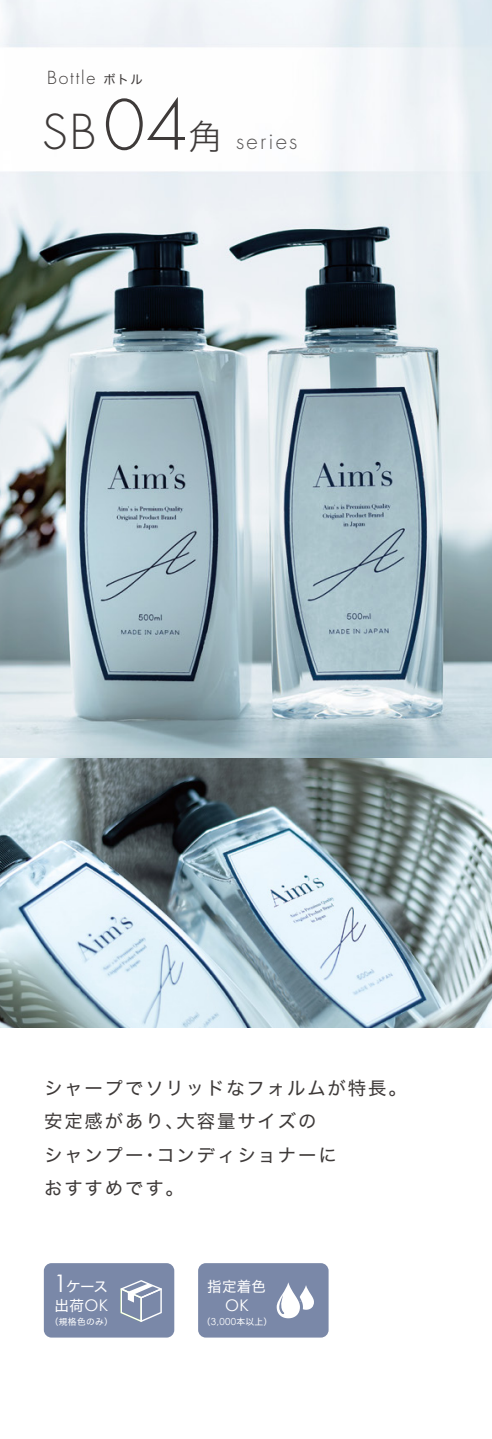
<style>
.page{position:relative;width:492px;height:1439px;background:#fff}
.page>*{position:absolute;margin:0;border:0;box-sizing:border-box;transform-origin:0 0}
.t1{font:300 67.02px "Futura";color:#3e3a39}
.t2{font:300 46.73px "Futura";color:#3e3a39}
.t3{font:35px "Hira Kaku Std W2";color:#3e3a39}
.t4{font:24.15px "Century Gothic";color:#fff}
.t5{font:300 22.05px "Futura";letter-spacing:.1em;color:#595757}
.t6{font:18.38px/33.2px "Hira Kaku Std W4";letter-spacing:.1em;color:#3e3a39}
.t7{font:300 17.5px "Futura";letter-spacing:.1em;color:#3e3a39}
.t8{font:16.1px "Century Gothic";color:#fff}
.t9{font:14.53px "Hira Kaku Std W4";letter-spacing:.01em;color:#fff}
.t10{font:12.25px "Hira Kaku Std W4";color:#3e3a39}
.t11{font:8.75px "Hira Kaku Std W4";letter-spacing:.03em;color:#fff}
.s1{font-family:"Century Gothic";font-size:16.1px}
.s2{font-family:"Century Gothic";font-size:9.62px}
</style>
<div class="page">
<img style="left:0;top:0;width:491px;height:758px">
<img style="left:0;top:758px;width:491px;height:269px">
<div style="left:198px;top:1263px;width:130px;height:74px;background:#7a88a8;border-radius:8px"></div>
<svg style="left:276px;top:1282px;width:37px;height:37px"></svg>
<div style="left:44px;top:1263px;width:130px;height:74px;background:#7a88a8;border-radius:8px"></div>
<svg style="left:120px;top:1280px;width:42px;height:42px"></svg>
<p class="t7" style="left:47px;top:66px;width:49px">Bottle</p>
<h2 class="t2" style="left:42px;top:102px;width:55px">SB</h2>
<p class="t10" style="left:103px;top:70px;width:41px">ボトル</p>
<h1 class="t1" style="left:103px;top:82px;width:86px">04</h1>
<h3 class="t3" style="left:188px;top:110px;width:36px">角</h3>
<p class="t5" style="left:236px;top:126px;width:63px">series</p>
<p class="t6" style="left:176px;top:1071px;width:231px;text-indent:-132px">シャープでソリッドなフォルムが特長。大容量サイズの</p>
<p class="t6" style="left:156px;top:1104px;width:182px;text-indent:-112px">安定感があり、<br>コンディショナーに</p>
<p class="t6" style="left:44px;top:1138px;width:141px">シャンプー<br>おすすめです。</p>
<p class="t6" style="left:140px;top:1138px;width:20px">・</p>
<h3 class="t4" style="left:54px;top:1266px;width:15px">1</h3>
<p class="t9" style="left:66px;top:1275px;width:43px">ケース</p>
<p class="t9" style="left:207px;top:1275px;width:60px">指定着色</p>
<p class="t9" style="left:54px;top:1294px;width:55px">出荷<span class="s1">OK</span></p>
<p class="t11" style="left:50px;top:1315px;width:65px">（規格色のみ(</p>
<p class="t8" style="left:225px;top:1294px;width:25px">OK</p>
<p class="t11" style="left:201px;top:1315px;width:72px">（<span class="s2">3,000</span>本以上(</p>
</div>
